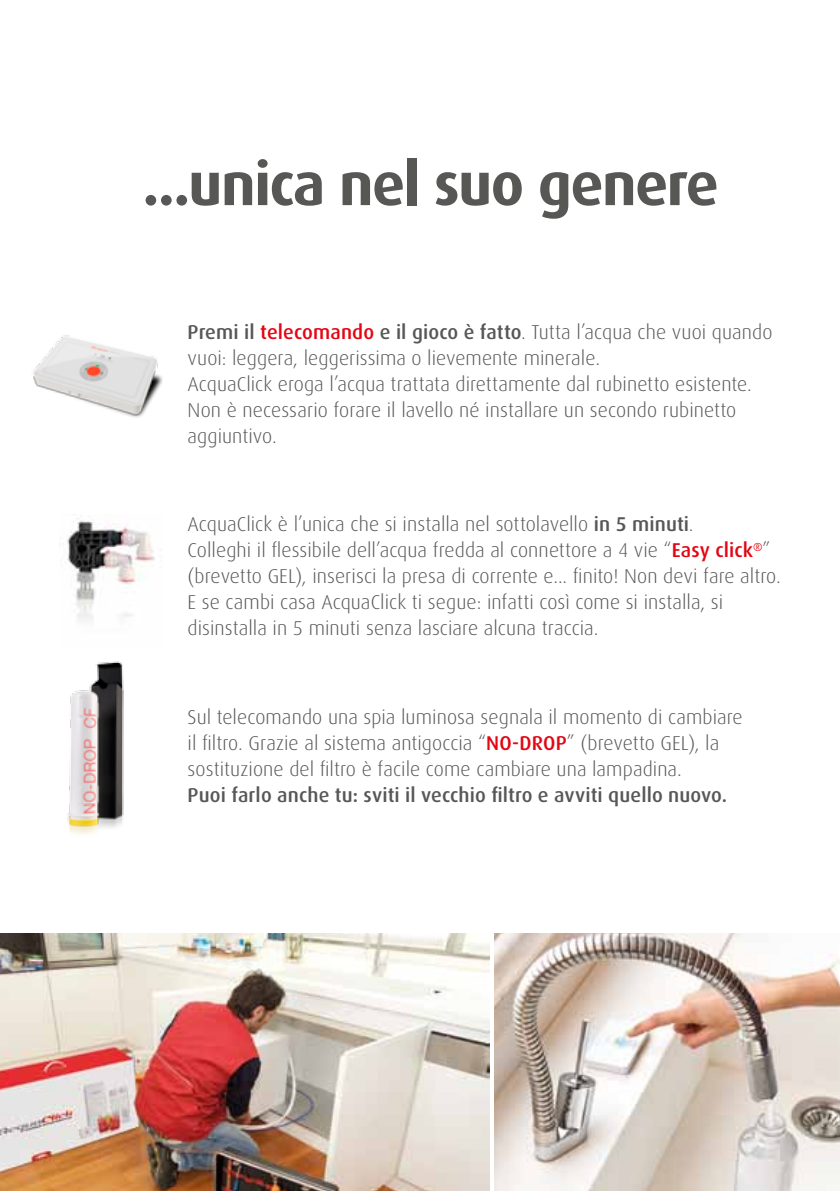
<style>
.page{position:relative;width:840px;height:1191px;background:#fff}
.page>*{position:absolute;margin:0;border:0;box-sizing:border-box;transform-origin:0 0}
.t1{font:700 60px "Dax";letter-spacing:-.025em;color:#575756}
.t2{font:300 20px/26px "Dax";color:#575756}
.t3{font:500 20px "Dax";letter-spacing:.005em;color:#575756}
.s1{font-weight:500}
.s2{font-weight:500;color:#e30613}
</style>
<div class="page">
<img style="left:0;top:933px;width:489px;height:258px">
<img style="left:494px;top:933px;width:345px;height:258px">
<img style="left:59px;top:520px;width:96px;height:101px">
<img style="left:33px;top:335px;width:130px;height:83px">
<img style="left:67px;top:661px;width:57px;height:174px">
<h1 class="t1" style="left:142px;top:150px;width:577px">...unica nel suo genere</h1>
<p class="t2" style="left:187px;top:319px;width:586px"><span class="s1">Premi il</span> <span class="s2">telecomando</span> <span class="s1">e il gioco è fatto</span>. Tutta l’acqua che vuoi quando vuoi: leggera, leggerissima o lievemente minerale.<br>AcquaClick eroga l’acqua trattata direttamente dal rubinetto esistente.<br>Non è necessario forare il lavello né installare un secondo rubinetto aggiuntivo.</p>
<p class="t2" style="left:187px;top:511px;width:594px">AcquaClick è l’unica che si installa nel sottolavello <span class="s1">in 5 minuti</span>.<br>Colleghi il flessibile dell’acqua fredda al connettore a 4 vie “<span class="s2">Easy click</span><sup>®</sup>” (brevetto GEL), inserisci la presa di corrente e... finito! Non devi fare altro.<br>E se cambi casa AcquaClick ti segue: infatti così come si installa, si disinstalla in 5 minuti senza lasciare alcuna traccia.</p>
<p class="t2" style="left:187px;top:704px;width:556px">Sul telecomando una spia luminosa segnala il momento di cambiare il filtro. Grazie al sistema antigoccia “<span class="s2">No-drop</span>” (brevetto GEL), la sostituzione del filtro è facile come cambiare una lampadina.</p>
<p class="t3" style="left:187px;top:783px;width:540px">Puoi farlo anche tu: sviti il vecchio filtro e avviti quello nuovo.</p>
</div>
